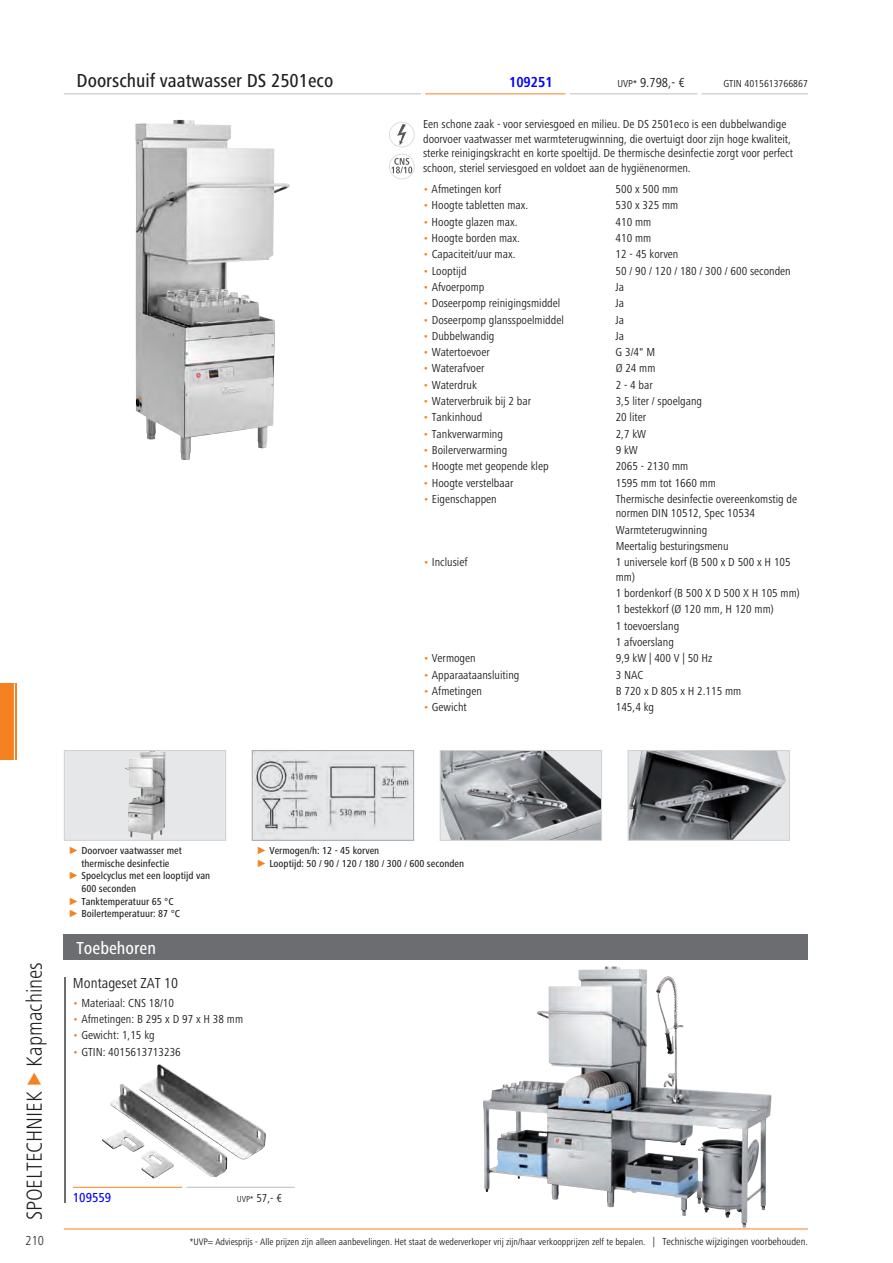
<style>
.page{position:relative;width:893px;height:1263px;background:#fff}
.page>*{position:absolute;margin:0;border:0;box-sizing:border-box;transform-origin:0 0}
.t1{font:300 condensed 22.5px "Frutiger Next LTW1 G";color:#231f20}
.t2{font:500 condensed 19.5px "Frutiger Next LTW1 G";color:#231f20}
.t3{font:500 condensed 18px "Frutiger Next LTW1 G";color:#fff}
.t4{font:condensed 15px "Frutiger Next LTW1 G";color:#231f20}
.t5{font:700 condensed 15px "Frutiger Next LTW1 G";color:#00f}
.t6{font:condensed 13.5px "Frutiger Next LTW1 G";color:#231f20}
.t7{font:500 condensed 13.5px "Frutiger Next LTW1 G";color:#00f}
.t8{font:300 condensed 13.5px "Frutiger Next LTW1 G";color:#231f20}
.t9{font:condensed 12px/14.4px "Frutiger Next LTW1 G";color:#231f20}
.t10{font:500 condensed 10.5px/12.6px "Frutiger Next LTW1 G";color:#231f20}
.t11{font:condensed 10.5px "Frutiger Next LTW1 G";color:#231f20}
.t12{font:condensed 9.75px "Frutiger Next LTW1 G";color:#231f20}
.s1{font-size:10.5px}
.s2{color:#f58220}
.s3{font-family:"Arial";font-weight:400;font-stretch:normal;color:#f58220}
.s4{font-size:9px}
</style>
<div class="page">
<img style="left:110px;top:1064px;width:156px;height:113px">
<img style="left:254px;top:752px;width:158px;height:87px">
<div style="left:252px;top:750px;width:162px;height:91px;border:1px solid #d1d2d4"></div>
<div style="left:64px;top:750px;width:162px;height:90px;background:#e6e7e9"></div>
<img style="left:125px;top:752px;width:40px;height:87px">
<div style="left:64px;top:750px;width:162px;height:91px;border:1px solid #d1d2d4"></div>
<img style="left:135px;top:120px;width:155px;height:340px">
<img style="left:442px;top:752px;width:158px;height:87px">
<div style="left:440px;top:750px;width:162px;height:91px;border:1px solid #d1d2d4"></div>
<img style="left:630px;top:752px;width:156px;height:87px">
<div style="left:628px;top:750px;width:162px;height:91px;border:1px solid #d1d2d4"></div>
<img style="left:483px;top:966px;width:203px;height:250px">
<hr style="left:64px;top:977px;width:1px;height:225px;background:#6c6d70">
<hr style="left:187px;top:1187px;width:108px;height:1px;background:#bcbdc0">
<hr style="left:73px;top:1187px;width:109px;height:1px;background:#f58220">
<hr style="left:702px;top:93px;width:106px;height:1px;background:#bcbdc0">
<hr style="left:570px;top:93px;width:127px;height:1px;background:#bcbdc0">
<hr style="left:425px;top:93px;width:141px;height:1px;background:#f58220">
<hr style="left:64px;top:93px;width:357px;height:1px;background:#bcbdc0">
<div style="left:64px;top:934px;width:744px;height:26px;background:#6c6d70"></div>
<svg style="left:389px;top:122px;width:26px;height:58px"></svg>
<div style="left:389px;top:154px;width:26px;height:25px;border:1px solid #dcdddf;border-radius:50%"></div>
<hr style="left:64px;top:1228px;width:744px;height:1px;background:#f58220">
<div style="left:0;top:683px;width:17px;height:77px;background:#f58220"></div>
<hr style="left:14px;top:683px;width:1px;height:77px;background:#fff">
<h2 class="t2" style="left:77px;top:69px;width:258px">Doorschuif vaatwasser DS 2501eco</h2>
<p class="t6" style="left:617px;top:75px;width:69px"><span class="s1">UVP*</span> 9.798,- €</p>
<p class="t11" style="left:723px;top:78px;width:86px">GTIN 4015613766867</p>
<p class="t5" style="left:509px;top:74px;width:45px">109251</p>
<p class="t9" style="left:423px;top:117px;width:371px">Een schone zaak - voor serviesgoed en milieu. De DS 2501eco is een dubbelwandige doorvoer vaatwasser met warmteterugwinning, die overtuigt door zijn hoge kwaliteit, sterke reinigingskracht en korte spoeltijd. De thermische desinfectie zorgt voor perfect schoon, steriel serviesgoed en voldoet aan de hygiënenormen.</p>
<p class="t9" style="left:423px;top:182px;width:80px"><span class="s2">•</span> Afmetingen korf</p>
<p class="t9" style="left:615px;top:182px;width:64px">500 x 500 mm</p>
<p class="t9" style="left:423px;top:198px;width:107px"><span class="s2">•</span> Hoogte tabletten max.</p>
<p class="t9" style="left:615px;top:198px;width:64px">530 x 325 mm</p>
<p class="t9" style="left:423px;top:214px;width:96px"><span class="s2">•</span> Hoogte glazen max.</p>
<p class="t9" style="left:616px;top:214px;width:37px">410 mm</p>
<p class="t9" style="left:423px;top:231px;width:98px"><span class="s2">•</span> Hoogte borden max.</p>
<p class="t9" style="left:616px;top:231px;width:37px">410 mm</p>
<p class="t9" style="left:423px;top:247px;width:94px"><span class="s2">•</span> Capaciteit/uur max.</p>
<p class="t9" style="left:616px;top:247px;width:64px">12 - 45 korven</p>
<p class="t9" style="left:423px;top:263px;width:45px"><span class="s2">•</span> Looptijd</p>
<p class="t9" style="left:616px;top:263px;width:177px">50 / 90 / 120 / 180 / 300 / 600 seconden</p>
<p class="t9" style="left:423px;top:280px;width:63px"><span class="s2">•</span> Afvoerpomp</p>
<p class="t9" style="left:616px;top:280px;width:10px">Ja</p>
<p class="t9" style="left:423px;top:296px;width:139px"><span class="s2">•</span> Doseerpomp reinigingsmiddel</p>
<p class="t9" style="left:616px;top:296px;width:10px">Ja</p>
<p class="t9" style="left:423px;top:312px;width:142px"><span class="s2">•</span> Doseerpomp glansspoelmiddel</p>
<p class="t9" style="left:616px;top:312px;width:10px">Ja</p>
<p class="t9" style="left:423px;top:329px;width:73px"><span class="s2">•</span> Dubbelwandig</p>
<p class="t9" style="left:616px;top:329px;width:10px">Ja</p>
<p class="t9" style="left:423px;top:345px;width:68px"><span class="s2">•</span> Watertoevoer</p>
<p class="t9" style="left:616px;top:345px;width:41px">G 3/4" M</p>
<p class="t9" style="left:423px;top:361px;width:63px"><span class="s2">•</span> Waterafvoer</p>
<p class="t9" style="left:616px;top:361px;width:41px">Ø 24 mm</p>
<p class="t9" style="left:423px;top:377px;width:55px"><span class="s2">•</span> Waterdruk</p>
<p class="t9" style="left:616px;top:377px;width:39px">2 - 4 bar</p>
<p class="t9" style="left:423px;top:394px;width:109px"><span class="s2">•</span> Waterverbruik bij 2 bar</p>
<p class="t9" style="left:616px;top:394px;width:88px">3,5 liter / spoelgang</p>
<p class="t9" style="left:423px;top:410px;width:61px"><span class="s2">•</span> Tankinhoud</p>
<p class="t9" style="left:616px;top:410px;width:32px">20 liter</p>
<p class="t9" style="left:423px;top:426px;width:81px"><span class="s2">•</span> Tankverwarming</p>
<p class="t9" style="left:616px;top:426px;width:32px">2,7 kW</p>
<p class="t9" style="left:423px;top:443px;width:86px"><span class="s2">•</span> Boilerverwarming</p>
<p class="t9" style="left:616px;top:443px;width:24px">9 kW</p>
<p class="t9" style="left:423px;top:459px;width:127px"><span class="s2">•</span> Hoogte met geopende klep</p>
<p class="t9" style="left:616px;top:459px;width:74px">2065 - 2130 mm</p>
<p class="t9" style="left:423px;top:475px;width:92px"><span class="s2">•</span> Hoogte verstelbaar</p>
<p class="t9" style="left:616px;top:475px;width:102px">1595 mm tot 1660 mm</p>
<p class="t9" style="left:423px;top:492px;width:75px"><span class="s2">•</span> Eigenschappen</p>
<p class="t9" style="left:616px;top:492px;width:183px">Thermische desinfectie overeenkomstig de normen DIN 10512, Spec 10534</p>
<p class="t9" style="left:616px;top:521px;width:114px;line-height:16.4px">Warmteterugwinning<br>Meertalig besturingsmenu</p>
<p class="t9" style="left:423px;top:555px;width:46px"><span class="s2">•</span> Inclusief</p>
<p class="t9" style="left:616px;top:555px;width:177px">1 universele korf (B 500 x D 500 x H 105 mm)</p>
<p class="t9" style="left:616px;top:585px;width:186px;line-height:16.4px">1 bordenkorf (B 500 X D 500 X H 105 mm)<br>1 bestekkorf (Ø 120 mm, H 120 mm)<br>1 toevoerslang<br>1 afvoerslang</p>
<p class="t9" style="left:423px;top:651px;width:54px"><span class="s2">•</span> Vermogen</p>
<p class="t9" style="left:616px;top:651px;width:98px">9,9 kW | 400 V | 50 Hz</p>
<p class="t9" style="left:423px;top:667px;width:98px"><span class="s2">•</span> Apparaataansluiting</p>
<p class="t9" style="left:616px;top:667px;width:29px">3 NAC</p>
<p class="t9" style="left:423px;top:684px;width:60px"><span class="s2">•</span> Afmetingen</p>
<p class="t9" style="left:616px;top:684px;width:127px">B 720 x D 805 x H 2.115 mm</p>
<p class="t9" style="left:423px;top:700px;width:45px"><span class="s2">•</span> Gewicht</p>
<p class="t9" style="left:616px;top:700px;width:40px">145,4 kg</p>
<h1 class="t1" style="left:21px;top:1220px;width:260px;rotate:-90deg">SPOELTECHNIEK <span class="s2">◆</span> Kapmachines</h1>
<p class="t8" style="left:26px;top:1233px;width:20px">210</p>
<p class="t10" style="left:69px;top:844px;width:115px"><span class="s3">►</span> Doorvoer vaatwasser met</p>
<p class="t10" style="left:81px;top:857px;width:90px">thermische desinfectie</p>
<p class="t10" style="left:69px;top:870px;width:143px"><span class="s3">►</span> Spoelcyclus met een looptijd van</p>
<p class="t10" style="left:81px;top:882px;width:56px">600 seconden</p>
<p class="t10" style="left:69px;top:895px;width:107px"><span class="s3">►</span> Tanktemperatuur 65 °C</p>
<p class="t10" style="left:69px;top:907px;width:113px"><span class="s3">►</span> Boilertemperatuur: 87 °C</p>
<h3 class="t3" style="left:77px;top:937px;width:81px">Toebehoren</h3>
<p class="t4" style="left:73px;top:974px;width:107px">Montageset ZAT 10</p>
<p class="t9" style="left:73px;top:996px;width:103px"><span class="s2">•</span> Materiaal: CNS 18/10</p>
<p class="t9" style="left:73px;top:1012px;width:172px"><span class="s2">•</span> Afmetingen: B 295 x D 97 x H 38 mm</p>
<p class="t9" style="left:73px;top:1028px;width:83px"><span class="s2">•</span> Gewicht: 1,15 kg</p>
<p class="t9" style="left:73px;top:1044px;width:109px"><span class="s2">•</span> GTIN: 4015613713236</p>
<p class="t10" style="left:256px;top:844px;width:209px"><span class="s3">►</span> Vermogen/h: 12 - 45 korven<br><span class="s3">►</span> Looptijd: 50 / 90 / 120 / 180 / 300 / 600 seconden</p>
<p class="t7" style="left:73px;top:1190px;width:40px">109559</p>
<p class="t9" style="left:237px;top:1191px;width:47px"><span class="s4">UVP*</span> 57,- €</p>
<p class="t12" style="left:190px;top:1236px;width:620px">*UVP= Adviesprijs - Alle prijzen zijn alleen aanbevelingen. Het staat de wederverkoper vrij zijn/haar verkoopprijzen zelf te bepalen. <span class="s1">| Technische wijzigingen voorbehouden.</span></p>
</div>
